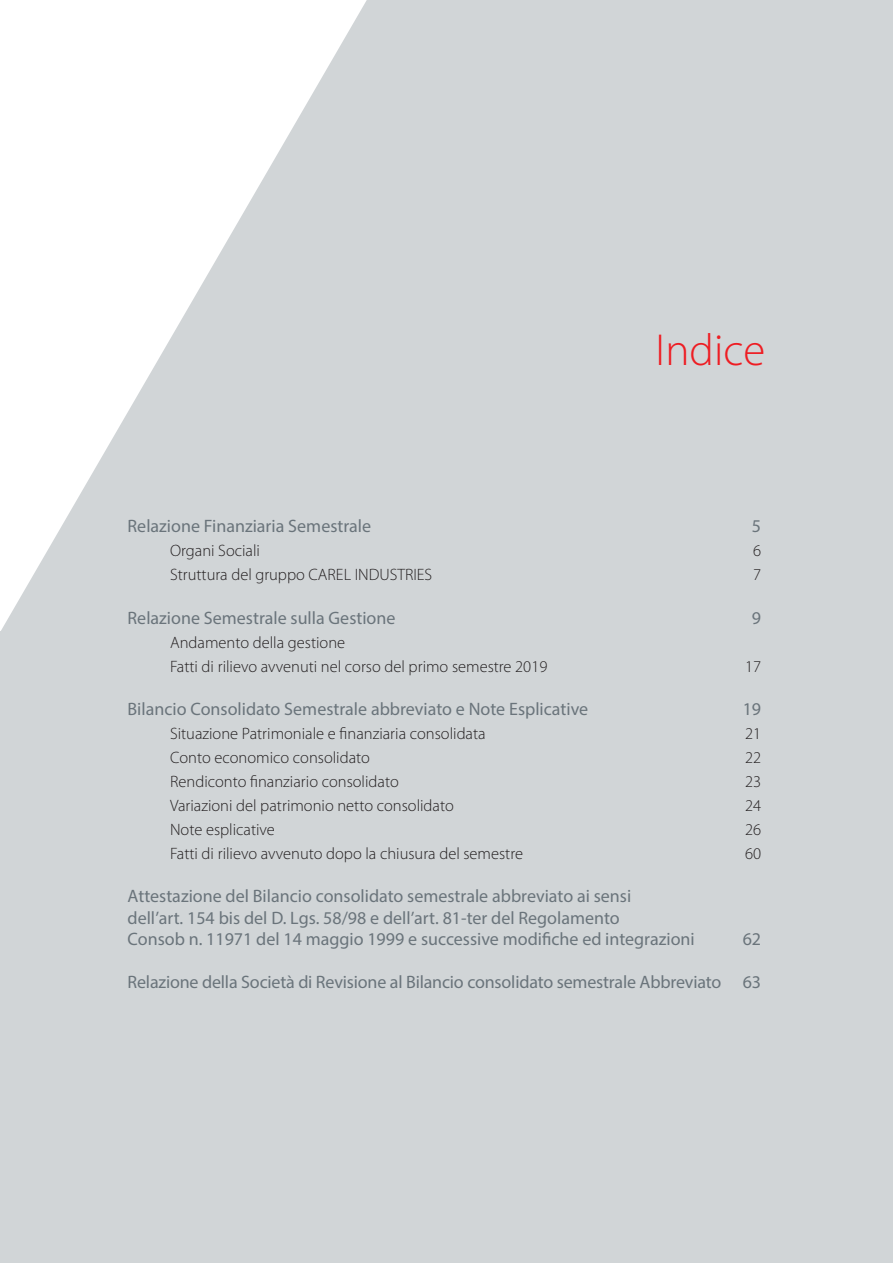
<style>
.page{position:relative;width:893px;height:1263px;background:#d1d5d7}
.page>*{position:absolute;margin:0;border:0;box-sizing:border-box;transform-origin:0 0}
.t1{font:300 45px "Myriad Pro";color:#ee1d23}
.sommario_1{font:18px/21.6px "Myriad Pro";color:#6a747b}
.t2{font:300 16.5px/24px "Myriad Pro";color:#231f20}
</style>
<div class="page">
<svg style="left:0;top:0;width:367px;height:631px"></svg>
<p class="t1" style="left:655px;top:323px;width:112px">Indice</p>
<p class="sommario_1" style="left:128px;top:515px;width:245px">Relazione Finanziaria Semestrale</p>
<p class="sommario_1" style="left:752px;top:515px;width:11px">5</p>
<p class="t2" style="left:170px;top:539px;width:91px">Organi Sociali</p>
<p class="t2" style="left:753px;top:539px;width:10px">6</p>
<p class="t2" style="left:170px;top:563px;width:264px">Struttura del gruppo CAREL INDUSTRIES</p>
<p class="t2" style="left:753px;top:563px;width:10px">7</p>
<p class="sommario_1" style="left:128px;top:606px;width:269px">Relazione Semestrale sulla Gestione</p>
<p class="sommario_1" style="left:752px;top:606px;width:11px">9</p>
<p class="t2" style="left:170px;top:630px;width:379px">Andamento della gestione<br>Fatti di rilievo avvenuti nel corso del primo semestre 2019</p>
<p class="t2" style="left:745px;top:654px;width:18px">17</p>
<p class="sommario_1" style="left:128px;top:698px;width:462px">Bilancio Consolidato Semestrale abbreviato e Note Esplicative</p>
<p class="sommario_1" style="left:743px;top:698px;width:20px">19</p>
<p class="t2" style="left:170px;top:721px;width:317px">Situazione Patrimoniale e finanziaria consolidata</p>
<p class="t2" style="left:745px;top:721px;width:18px">21</p>
<p class="t2" style="left:170px;top:745px;width:201px">Conto economico consolidato</p>
<p class="t2" style="left:745px;top:745px;width:18px">22</p>
<p class="t2" style="left:170px;top:769px;width:230px">Rendiconto finanziario consolidato</p>
<p class="t2" style="left:745px;top:769px;width:18px">23</p>
<p class="t2" style="left:170px;top:793px;width:285px">Variazioni del patrimonio netto consolidato</p>
<p class="t2" style="left:745px;top:793px;width:18px">24</p>
<p class="t2" style="left:170px;top:817px;width:106px">Note esplicative</p>
<p class="t2" style="left:745px;top:817px;width:18px">26</p>
<p class="t2" style="left:170px;top:841px;width:354px">Fatti di rilievo avvenuto dopo la chiusura del semestre</p>
<p class="t2" style="left:745px;top:841px;width:18px">60</p>
<p class="sommario_1" style="left:128px;top:885px;width:569px">Attestazione del Bilancio consolidato semestrale abbreviato ai sensi<br>dell’art. 154 bis del D. Lgs. 58/98 e dell’art. 81-ter del Regolamento<br>Consob n. 11971 del 14 maggio 1999 e successive modifiche ed integrazioni</p>
<p class="sommario_1" style="left:743px;top:928px;width:20px">62</p>
<p class="sommario_1" style="left:128px;top:971px;width:635px">Relazione della Società di Revisione al Bilancio consolidato semestrale Abbreviato 63</p>
</div>
